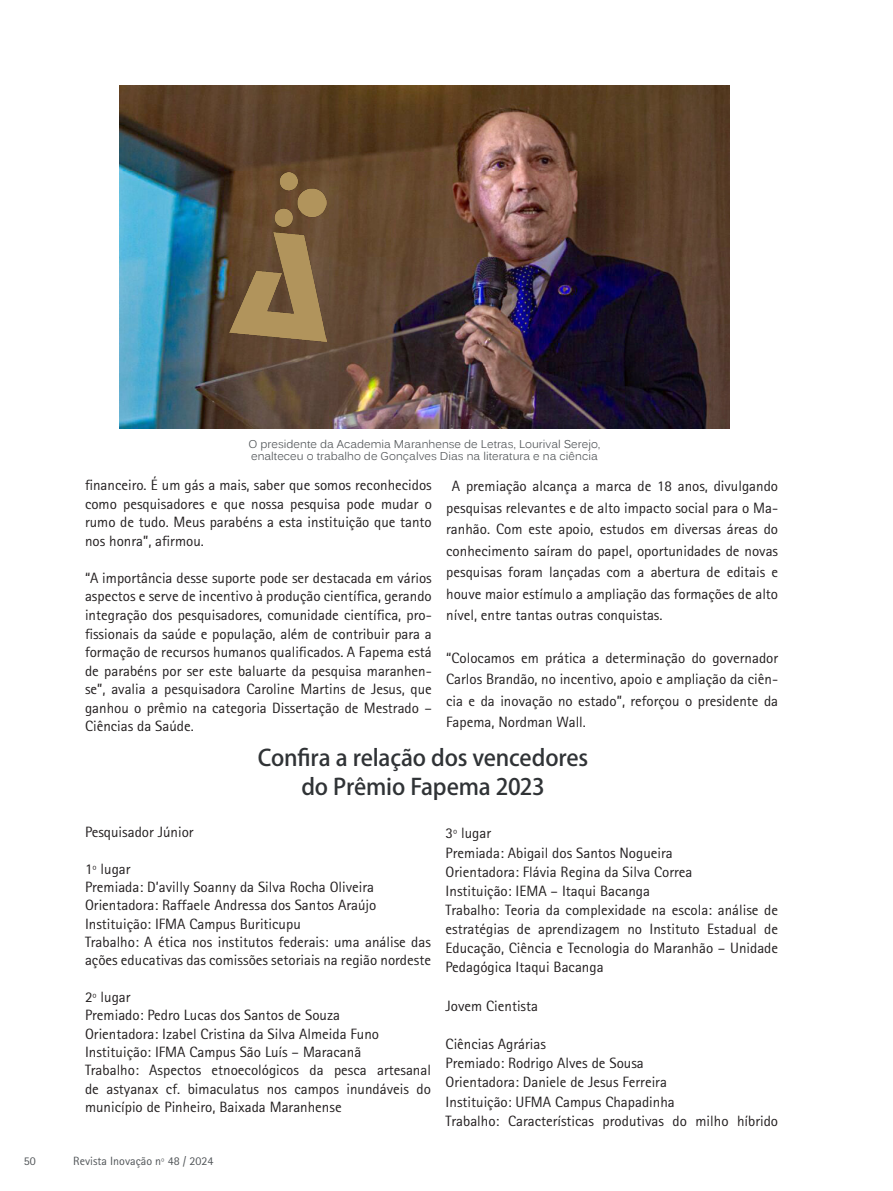
<style>
.page{position:relative;width:893px;height:1191px;background:#fff}
.page>*{position:absolute;margin:0;border:0;box-sizing:border-box;transform-origin:0 0}
.Legenda{font:500 22.5px "Koz Go Pr 6 N";letter-spacing:-.01em;color:#303336}
.CORPO_DO_TEXTO{font:15px/18.6px "Rotis Sans Serif";color:#231f20;text-align:justify}
.t1{font:12px "Rotis Sans Serif";color:#505457}
.quote__black{font:11.25px/12px "Kalinga";color:#505457}
</style>
<div class="page">
<img style="left:120px;top:85px;width:609px;height:343px">
<img style="left:230px;top:173px;width:97px;height:168px">
<p class="quote__black" style="left:249px;top:439px;width:353px">O presidente da Academia Maranhense de Letras, Lourival Serejo, enalteceu o trabalho de Gonçalves Dias na literatura e na ciência</p>
<p class="CORPO_DO_TEXTO" style="left:85px;top:476px;width:348px">financeiro. É um gás a mais, saber que somos reconhecidos como pesquisadores e que nossa pesquisa pode mudar o rumo de tudo. Meus parabéns a esta instituição que tanto nos honra”, afirmou.</p>
<p class="CORPO_DO_TEXTO" style="left:85px;top:568px;width:348px">“A importância desse suporte pode ser destacada em vários aspectos e serve de incentivo à produção científica, gerando integração dos pesquisadores, comunidade científica, pro&shy;fissionais da saúde e população, além de contribuir para a formação de recursos humanos qualificados. A Fapema está de parabéns por ser este baluarte da pesquisa maranhen&shy;se”, avalia a pesquisadora Caroline Martins de Jesus, que ganhou o prêmio na categoria Dissertação de Mestrado – Ciências da Saúde.</p>
<p class="CORPO_DO_TEXTO" style="left:446px;top:475px;width:333px;line-height:21.5px;text-indent:6px">A premiação alcança a marca de 18 anos, divulgando pesquisas relevantes e de alto impacto social para o Ma&shy;ranhão. Com este apoio, estudos em diversas áreas do conhecimento saíram do papel, oportunidades de novas pesquisas foram lançadas com a abertura de editais e houve maior estímulo a ampliação das formações de alto nível, entre tantas outras conquistas.</p>
<p class="CORPO_DO_TEXTO" style="left:446px;top:647px;width:333px;line-height:21.5px">“Colocamos em prática a determinação do governador Carlos Brandão, no incentivo, apoio e ampliação da ciên&shy;cia e da inovação no estado”, reforçou o presidente da Fapema, Nordman Wall.</p>
<p class="Legenda" style="left:258px;top:745px;width:332px">Confira a relação dos vencedores</p>
<p class="Legenda" style="left:301px;top:774px;width:245px">do Prêmio Fapema 2023</p>
<p class="CORPO_DO_TEXTO" style="left:85px;top:822px;width:110px">Pesquisador Júnior</p>
<p class="CORPO_DO_TEXTO" style="left:85px;top:859px;width:47px">1º lugar</p>
<p class="CORPO_DO_TEXTO" style="left:85px;top:877px;width:291px">Premiada: D’avilly Soanny da Silva Rocha Oliveira</p>
<p class="CORPO_DO_TEXTO" style="left:85px;top:896px;width:293px">Orientadora: Raffaele Andressa dos Santos Araújo</p>
<p class="CORPO_DO_TEXTO" style="left:85px;top:914px;width:217px">Instituição: IFMA Campus Buriticupu</p>
<p class="CORPO_DO_TEXTO" style="left:85px;top:932px;width:347px">Trabalho: A ética nos institutos federais: uma análise das ações educativas das comissões setoriais na região nordeste</p>
<p class="CORPO_DO_TEXTO" style="left:85px;top:987px;width:47px">2º lugar</p>
<p class="CORPO_DO_TEXTO" style="left:85px;top:1006px;width:257px">Premiado: Pedro Lucas dos Santos de Souza</p>
<p class="CORPO_DO_TEXTO" style="left:85px;top:1024px;width:296px">Orientadora: Izabel Cristina da Silva Almeida Funo</p>
<p class="CORPO_DO_TEXTO" style="left:85px;top:1042px;width:278px">Instituição: IFMA Campus São Luís – Maracanã</p>
<p class="CORPO_DO_TEXTO" style="left:85px;top:1061px;width:347px">Trabalho: Aspectos etnoecológicos da pesca artesanal de astyanax cf. bimaculatus nos campos inundáveis do município de Pinheiro, Baixada Maranhense</p>
<p class="t1" style="left:24px;top:1153px;width:13px">50</p>
<p class="t1" style="left:73px;top:1153px;width:142px">Revista Inovação nº 48 / 2024</p>
<p class="CORPO_DO_TEXTO" style="left:446px;top:824px;width:47px">3º lugar</p>
<p class="CORPO_DO_TEXTO" style="left:446px;top:843px;width:229px">Premiada: Abigail dos Santos Nogueira</p>
<p class="CORPO_DO_TEXTO" style="left:446px;top:862px;width:248px">Orientadora: Flávia Regina da Silva Correa</p>
<p class="CORPO_DO_TEXTO" style="left:446px;top:881px;width:206px">Instituição: IEMA – Itaqui Bacanga</p>
<p class="CORPO_DO_TEXTO" style="left:446px;top:900px;width:334px;line-height:19.2px">Trabalho: Teoria da complexidade na escola: análise de estratégias de aprendizagem no Instituto Estadual de Educação, Ciência e Tecnologia do Maranhão – Unidade Pedagógica Itaqui Bacanga</p>
<p class="CORPO_DO_TEXTO" style="left:446px;top:996px;width:94px">Jovem Cientista</p>
<p class="CORPO_DO_TEXTO" style="left:446px;top:1034px;width:102px">Ciências Agrárias</p>
<p class="CORPO_DO_TEXTO" style="left:446px;top:1053px;width:200px">Premiado: Rodrigo Alves de Sousa</p>
<p class="CORPO_DO_TEXTO" style="left:446px;top:1073px;width:223px">Orientadora: Daniele de Jesus Ferreira</p>
<p class="CORPO_DO_TEXTO" style="left:446px;top:1092px;width:231px">Instituição: UFMA Campus Chapadinha</p>
<p class="CORPO_DO_TEXTO" style="left:446px;top:1111px;width:334px">Trabalho: Características produtivas do milho híbrido</p>
</div>
